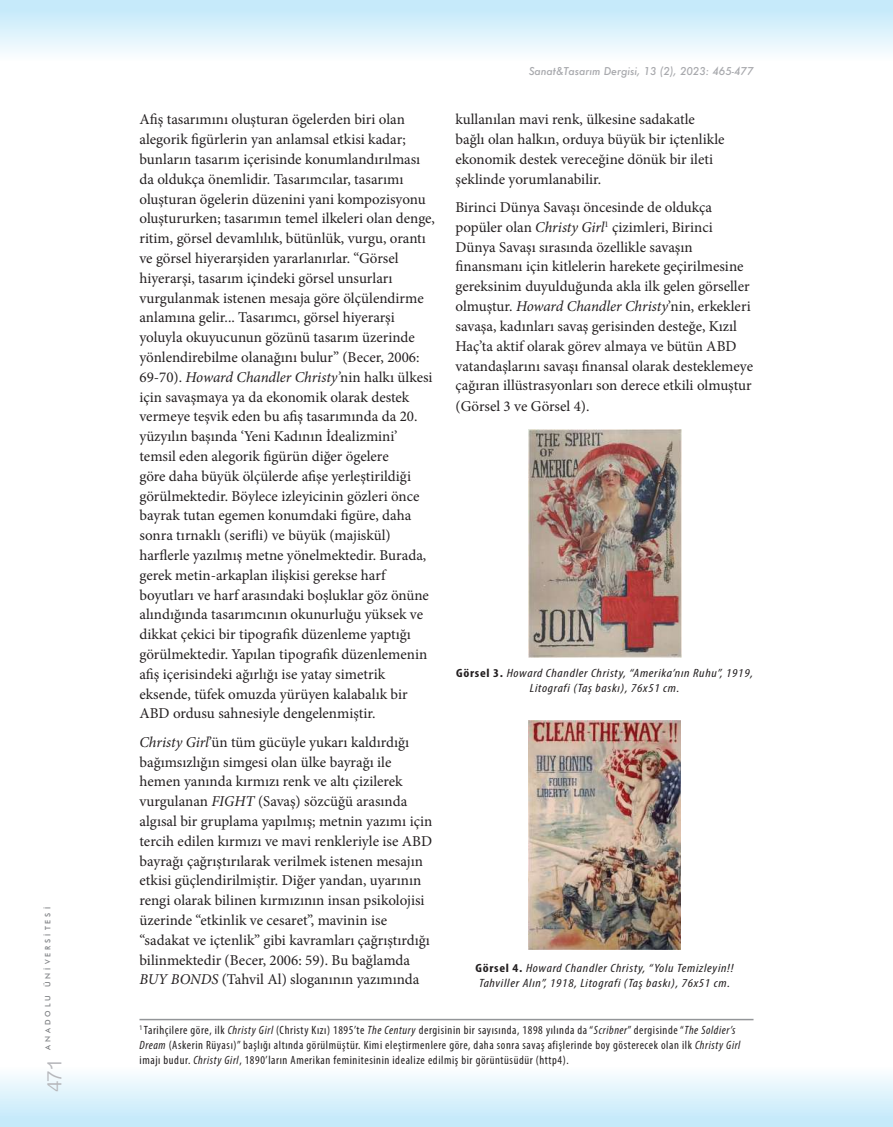
<style>
.page{position:relative;width:893px;height:1127px;background:#fff}
.page>*{position:absolute;margin:0;border:0;box-sizing:border-box;transform-origin:0 0}
.t1{font:18px "Oriya Sangam MN";color:#b6b7bb}
.t2{font:15px/19.8px "Minion Pro";color:#231f20}
.t3{font:condensed 12px/15px "Myriad Pro";letter-spacing:.05em;color:#231f20}
.t4{font:italic condensed 12px/15px "Myriad Pro";letter-spacing:.05em;color:#231f20;text-align:center;scale:1.15 1}
.t5{font:italic 500 10.5px "Futura";color:#a8a9ad}
.t6{font:500 7.5px "Futura BT";letter-spacing:.4em;color:#808285}
.s1{font-style:italic}
.s2{font-weight:700;font-style:normal}
</style>
<div class="page">
<div style="left:0;top:1045px;width:893px;height:82px;background:linear-gradient(to bottom,#fff,#c3e9fa)"></div>
<div style="left:0;top:0;width:893px;height:81px;background:linear-gradient(to bottom,#c0e8f9,#fff)"></div>
<hr style="left:139px;top:1019px;width:614px;height:1px;background:#939598">
<img style="left:528px;top:429px;width:153px;height:229px">
<img style="left:528px;top:721px;width:153px;height:228px">
<p class="t6" style="left:43px;top:1050px;width:145px;rotate:-90deg">ANADOLU ÜNİVERSİTESİ</p>
<p class="t1" style="left:42px;top:1092px;width:35px;rotate:-90deg">471</p>
<p class="t2" style="left:139px;top:110px;width:297px">Afiş tasarımını oluşturan ögelerden biri olan alegorik figürlerin yan anlamsal etkisi kadar; bunların tasarım içerisinde konumlandırılması da oldukça önemlidir. Tasarımcılar, tasarımı oluşturan ögelerin düzenini yani kompozisyonu oluştururken; tasarımın temel ilkeleri olan denge, ritim, görsel devamlılık, bütünlük, vurgu, orantı ve görsel hiyerarşiden yararlanırlar. “Görsel hiyerarşi, tasarım içindeki görsel unsurları vurgulanmak istenen mesaja göre ölçülendirme anlamına gelir... Tasarımcı, görsel hiyerarşi yoluyla okuyucunun gözünü tasarım üzerinde yönlendirebilme olanağını bulur” (Becer, 2006:<br>69-70). <span class="s1">Howard Chandler Christy’</span>nin halkı ülkesi için savaşmaya ya da ekonomik olarak destek vermeye teşvik eden bu afiş tasarımında da 20. yüzyılın başında ‘Yeni Kadının İdealizmini’ temsil eden alegorik figürün diğer ögelere<br>göre daha büyük ölçülerde afişe yerleştirildiği görülmektedir. Böylece izleyicinin gözleri önce bayrak tutan egemen konumdaki figüre, daha sonra tırnaklı (serifli) ve büyük (majiskül) harflerle yazılmış metne yönelmektedir. Burada, gerek metin-arkaplan ilişkisi gerekse harf boyutları ve harf arasındaki boşluklar göz önüne alındığında tasarımcının okunurluğu yüksek ve dikkat çekici bir tipografik düzenleme yaptığı görülmektedir. Yapılan tipografik düzenlemenin afiş içerisindeki ağırlığı ise yatay simetrik eksende, tüfek omuzda yürüyen kalabalık bir ABD ordusu sahnesiyle dengelenmiştir.</p>
<p class="t2" style="left:139px;top:732px;width:294px"><span class="s1">Christy Girl</span>’ün tüm gücüyle yukarı kaldırdığı bağımsızlığın simgesi olan ülke bayrağı ile hemen yanında kırmızı renk ve altı çizilerek vurgulanan <span class="s1">FIGHT</span> (Savaş) sözcüğü arasında algısal bir gruplama yapılmış; metnin yazımı için tercih edilen kırmızı ve mavi renkleriyle ise ABD bayrağı çağrıştırılarak verilmek istenen mesajın etkisi güçlendirilmiştir. Diğer yandan, uyarının rengi olarak bilinen kırmızının insan psikolojisi üzerinde “etkinlik ve cesaret”, mavinin ise “sadakat ve içtenlik” gibi kavramları çağrıştırdığı bilinmektedir (Becer, 2006: 59). Bu bağlamda <span class="s1">BUY BONDS</span> (Tahvil Al) sloganının yazımında</p>
<p class="t5" style="left:529px;top:64px;width:226px">Sanat&amp;Tasarım Dergisi, 13 (2), 2023: 465-477</p>
<p class="t2" style="left:455px;top:110px;width:271px">kullanılan mavi renk, ülkesine sadakatle bağlı olan halkın, orduya büyük bir içtenlikle ekonomik destek vereceğine dönük bir ileti şeklinde yorumlanabilir.</p>
<p class="t2" style="left:455px;top:197px;width:299px">Birinci Dünya Savaşı öncesinde de oldukça popüler olan <span class="s1">Christy Girl</span><sup>1</sup> çizimleri, Birinci Dünya Savaşı sırasında özellikle savaşın finansmanı için kitlelerin harekete geçirilmesine gereksinim duyulduğunda akla ilk gelen görseller olmuştur. <span class="s1">Howard Chandler Christy</span>’nin, erkekleri savaşa, kadınları savaş gerisinden desteğe, Kızıl Haç’ta aktif olarak görev almaya ve bütün ABD vatandaşlarını savaşı finansal olarak desteklemeye çağıran illüstrasyonları son derece etkili olmuştur (Görsel 3 ve Görsel 4).</p>
<p class="t4" style="left:456px;top:665px;width:260px"><span class="s2">Görsel 3.</span> Howard Chandler Christy, “Amerika’nın Ruhu”, 1919,<br>Litografi (Taş baskı), 76x51 cm.</p>
<p class="t4" style="left:476px;top:960px;width:226px"><span class="s2">Görsel 4.</span> Howard Chandler Christy, “Yolu Temizleyin!!<br>Tahviller Alın”, 1918, Litografi (Taş baskı), 76x51 cm.</p>
<p class="t3" style="left:140px;top:1023px;width:602px"><sup>1</sup> Tarihçilere göre, ilk <span class="s1">Christy Girl</span> (Christy Kızı) 1895’te <span class="s1">The Century</span> dergisinin bir sayısında, 1898 yılında da “<span class="s1">Scribner</span>” dergisinde “<span class="s1">The Soldier’s<br>Dream</span> (Askerin Rüyası)” başlığı altında görülmüştür. Kimi eleştirmenlere göre, daha sonra savaş afişlerinde boy gösterecek olan ilk <span class="s1">Christy Girl </span>imajı budur. <span class="s1">Christy Girl</span>, 1890’ların Amerikan feminitesinin idealize edilmiş bir görüntüsüdür (http4).</p>
</div>
